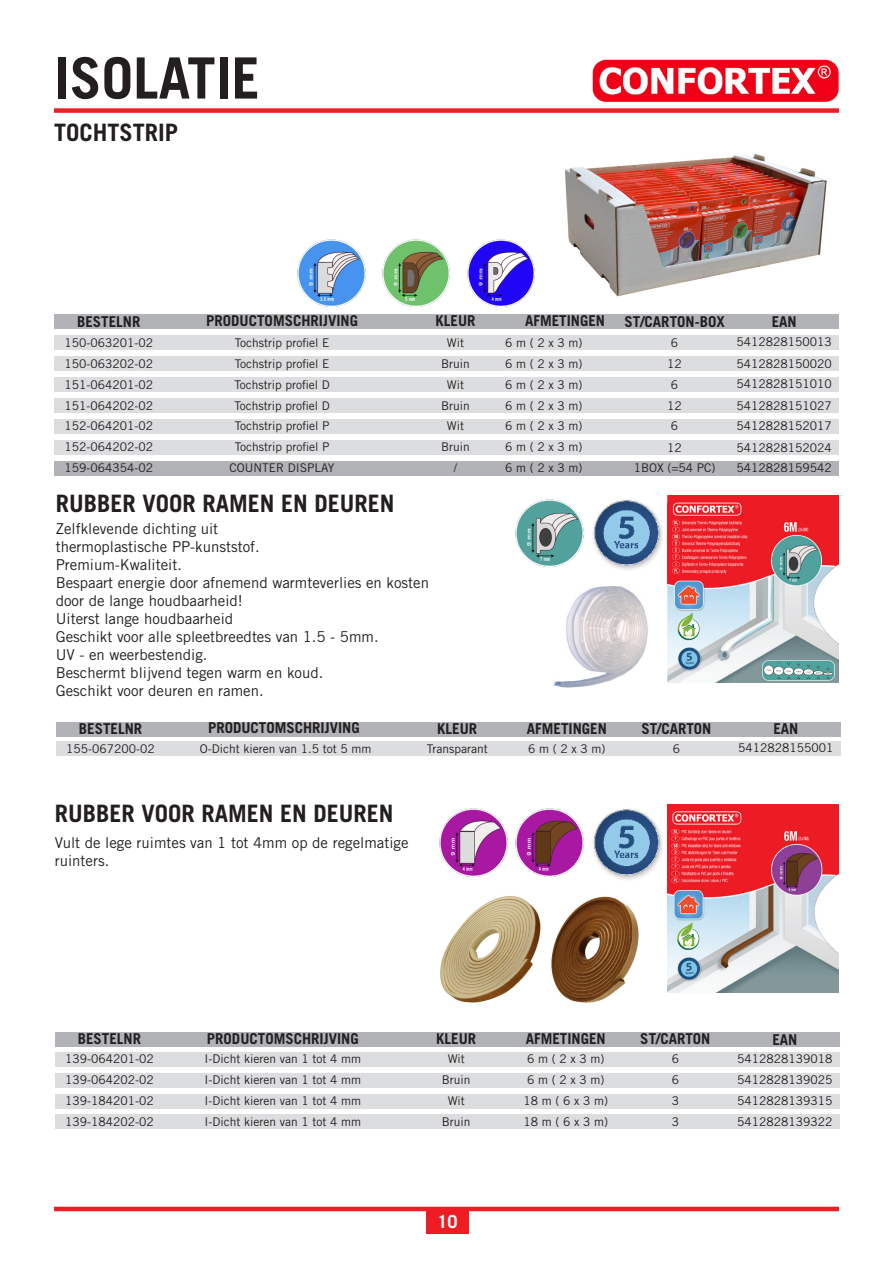
<style>
.page{position:relative;width:893px;height:1263px;background:#fff}
.page>*{position:absolute;margin:0;border:0;box-sizing:border-box;transform-origin:0 0}
.t1{font:700 57px "Trade Gothic LT Std";color:#231f20}
.t2{font:700 24px "Trade Gothic LT Std";color:#231f20}
.t3{font:700 18px "Trade Gothic LT Std";color:#fff}
.t4{font:15px/18px "Trade Gothic LT Std";color:#231f20}
.t5{font:700 15px "Trade Gothic LT Std";color:#231f20}
.t6{font:12px/21px "Trade Gothic LT Std";color:#231f20;text-align:justify}
</style>
<div class="page">
<img style="left:592px;top:59px;width:247px;height:43px">
<div style="left:54px;top:108px;width:785px;height:5px;background:#ee1d23"></div>
<hr style="left:54px;top:1207px;width:785px;height:4px;background:#ee1d23">
<div style="left:426px;top:1209px;width:43px;height:24px;background:#ee1d23"></div>
<img style="left:565px;top:154px;width:262px;height:143px">
<img style="left:297px;top:239px;width:69px;height:68px">
<img style="left:382px;top:239px;width:68px;height:68px">
<img style="left:467px;top:239px;width:68px;height:68px">
<div style="left:54px;top:335px;width:785px;height:15px;background:#dcdddf"></div>
<div style="left:54px;top:419px;width:785px;height:15px;background:#dcdddf"></div>
<div style="left:54px;top:377px;width:785px;height:15px;background:#dcdddf"></div>
<div style="left:54px;top:461px;width:785px;height:15px;background:#b2b3b7"></div>
<div style="left:54px;top:356px;width:785px;height:15px;background:#dcdddf"></div>
<div style="left:54px;top:440px;width:785px;height:15px;background:#dcdddf"></div>
<div style="left:54px;top:398px;width:785px;height:15px;background:#dcdddf"></div>
<div style="left:54px;top:314px;width:785px;height:15px;background:#b2b3b7"></div>
<img style="left:553px;top:586px;width:95px;height:102px">
<img style="left:515px;top:499px;width:148px;height:71px">
<img style="left:668px;top:495px;width:171px;height:187px">
<img style="left:440px;top:896px;width:101px;height:107px">
<img style="left:551px;top:896px;width:88px;height:107px">
<img style="left:439px;top:808px;width:224px;height:72px">
<img style="left:668px;top:804px;width:171px;height:188px">
<div style="left:56px;top:722px;width:785px;height:14px;background:#b2b3b7"></div>
<div style="left:56px;top:741px;width:785px;height:15px;background:#dcdddf"></div>
<div style="left:55px;top:1032px;width:785px;height:15px;background:#b2b3b7"></div>
<div style="left:55px;top:1052px;width:785px;height:14px;background:#dcdddf"></div>
<div style="left:55px;top:1072px;width:785px;height:15px;background:#dcdddf"></div>
<div style="left:55px;top:1094px;width:785px;height:15px;background:#dcdddf"></div>
<div style="left:55px;top:1114px;width:785px;height:15px;background:#dcdddf"></div>
<h1 class="t1" style="left:54px;top:43px;width:207px">ISOLATIE</h1>
<h2 class="t2" style="left:54px;top:117px;width:126px">TOCHTSTRIP</h2>
<p class="t5" style="left:77px;top:312px;width:65px">BESTELNR</p>
<p class="t5" style="left:206px;top:311px;width:153px">PRODUCTOMSCHRIJVING</p>
<p class="t5" style="left:436px;top:312px;width:42px">KLEUR</p>
<p class="t5" style="left:525px;top:312px;width:82px">AFMETINGEN</p>
<p class="t5" style="left:625px;top:312px;width:102px">ST/CARTON-BOX</p>
<p class="t5" style="left:772px;top:312px;width:27px">EAN</p>
<p class="t6" style="left:447px;top:332px;width:19px">Wit</p>
<p class="t6" style="left:736px;top:331px;width:97px">5412828150013</p>
<p class="t6" style="left:64px;top:332px;width:90px">150-063201-02</p>
<p class="t6" style="left:235px;top:332px;width:96px">Tochstrip profiel E</p>
<p class="t6" style="left:505px;top:332px;width:79px">6 m ( 2 x 3 m)</p>
<p class="t6" style="left:671px;top:332px;width:9px">6</p>
<p class="t6" style="left:64px;top:353px;width:90px">150-063202-02</p>
<p class="t6" style="left:235px;top:353px;width:96px">Tochstrip profiel E</p>
<p class="t6" style="left:441px;top:353px;width:30px">Bruin</p>
<p class="t6" style="left:505px;top:353px;width:79px">6 m ( 2 x 3 m)</p>
<p class="t6" style="left:667px;top:353px;width:16px">12</p>
<p class="t6" style="left:736px;top:353px;width:97px">5412828150020</p>
<p class="t6" style="left:64px;top:374px;width:90px">151-064201-02</p>
<p class="t6" style="left:234px;top:374px;width:97px">Tochstrip profiel D</p>
<p class="t6" style="left:447px;top:374px;width:19px">Wit</p>
<p class="t6" style="left:505px;top:374px;width:79px">6 m ( 2 x 3 m)</p>
<p class="t6" style="left:671px;top:374px;width:9px">6</p>
<p class="t6" style="left:736px;top:373px;width:97px">5412828151010</p>
<p class="t6" style="left:64px;top:395px;width:90px">151-064202-02</p>
<p class="t6" style="left:234px;top:395px;width:97px">Tochstrip profiel D</p>
<p class="t6" style="left:441px;top:395px;width:30px">Bruin</p>
<p class="t6" style="left:505px;top:395px;width:79px">6 m ( 2 x 3 m)</p>
<p class="t6" style="left:667px;top:395px;width:16px">12</p>
<p class="t6" style="left:736px;top:395px;width:97px">5412828151027</p>
<p class="t6" style="left:64px;top:416px;width:90px">152-064201-02</p>
<p class="t6" style="left:235px;top:416px;width:96px">Tochstrip profiel P</p>
<p class="t6" style="left:447px;top:416px;width:19px">Wit</p>
<p class="t6" style="left:505px;top:416px;width:79px">6 m ( 2 x 3 m)</p>
<p class="t6" style="left:671px;top:416px;width:9px">6</p>
<p class="t6" style="left:736px;top:415px;width:97px">5412828152017</p>
<p class="t6" style="left:64px;top:436px;width:90px">152-064202-02</p>
<p class="t6" style="left:235px;top:436px;width:96px">Tochstrip profiel P</p>
<p class="t6" style="left:441px;top:436px;width:30px">Bruin</p>
<p class="t6" style="left:505px;top:436px;width:79px">6 m ( 2 x 3 m)</p>
<p class="t6" style="left:667px;top:437px;width:16px">12</p>
<p class="t6" style="left:736px;top:437px;width:97px">5412828152024</p>
<p class="t6" style="left:64px;top:457px;width:90px">159-064354-02</p>
<p class="t6" style="left:230px;top:457px;width:107px">COUNTER DISPLAY</p>
<p class="t6" style="left:454px;top:457px;width:5px">/</p>
<p class="t6" style="left:505px;top:457px;width:79px">6 m ( 2 x 3 m)</p>
<p class="t6" style="left:634px;top:457px;width:83px">1BOX (=54 PC)</p>
<p class="t6" style="left:736px;top:457px;width:97px">5412828159542</p>
<h2 class="t2" style="left:56px;top:488px;width:340px">RUBBER VOOR RAMEN EN DEUREN</h2>
<p class="t4" style="left:56px;top:519px;width:375px">Zelfklevende dichting uit<br>thermoplastische PP-kunststof.<br>Premium-Kwaliteit.<br>Bespaart energie door afnemend warmteverlies en kosten door de lange houdbaarheid!<br>Uiterst lange houdbaarheid<br>Geschikt voor alle spleetbreedtes van 1.5 - 5mm.<br>UV - en weerbestendig.<br>Beschermt blijvend tegen warm en koud.<br>Geschikt voor deuren en ramen.</p>
<p class="t5" style="left:79px;top:719px;width:65px">BESTELNR</p>
<p class="t6" style="left:66px;top:738px;width:90px">155-067200-02</p>
<p class="t5" style="left:208px;top:719px;width:153px">PRODUCTOMSCHRIJVING</p>
<p class="t6" style="left:200px;top:738px;width:173px">O-Dicht kieren van 1.5 tot 5 mm</p>
<p class="t5" style="left:437px;top:719px;width:42px">KLEUR</p>
<p class="t6" style="left:427px;top:738px;width:62px">Transparant</p>
<p class="t5" style="left:527px;top:719px;width:82px">AFMETINGEN</p>
<p class="t6" style="left:528px;top:738px;width:79px">6 m ( 2 x 3 m)</p>
<p class="t5" style="left:641px;top:719px;width:72px">ST/CARTON</p>
<p class="t6" style="left:673px;top:738px;width:9px">6</p>
<p class="t5" style="left:773px;top:720px;width:27px">EAN</p>
<p class="t6" style="left:738px;top:737px;width:97px">5412828155001</p>
<h2 class="t2" style="left:55px;top:799px;width:340px">RUBBER VOOR RAMEN EN DEUREN</h2>
<p class="t4" style="left:55px;top:833px;width:355px">Vult de lege ruimtes van 1 tot 4mm op de regelmatige ruinters.</p>
<p class="t5" style="left:78px;top:1030px;width:65px">BESTELNR</p>
<p class="t6" style="left:65px;top:1048px;width:90px">139-064201-02<br>139-064202-02<br>139-184201-02<br>139-184202-02</p>
<p class="t5" style="left:207px;top:1029px;width:153px">PRODUCTOMSCHRIJVING</p>
<p class="t6" style="left:205px;top:1048px;width:158px">I-Dicht kieren van 1 tot 4 mm I-Dicht kieren van 1 tot 4 mm I-Dicht kieren van 1 tot 4 mm I-Dicht kieren van 1 tot 4 mm</p>
<p class="t5" style="left:436px;top:1030px;width:42px">KLEUR</p>
<p class="t6" style="left:442px;top:1048px;width:30px;text-align:center">Wit<br>Bruin<br>Wit<br>Bruin</p>
<h3 class="t3" style="left:438px;top:1210px;width:22px">10</h3>
<p class="t5" style="left:526px;top:1029px;width:82px">AFMETINGEN</p>
<p class="t6" style="left:523px;top:1048px;width:86px;text-align:center">6 m ( 2 x 3 m)<br>6 m ( 2 x 3 m)<br>18 m ( 6 x 3 m)<br>18 m ( 6 x 3 m)</p>
<p class="t5" style="left:640px;top:1030px;width:72px">ST/CARTON</p>
<p class="t6" style="left:672px;top:1048px;width:9px">6<br>6<br>3<br>3</p>
<p class="t5" style="left:772px;top:1030px;width:27px">EAN</p>
<p class="t6" style="left:737px;top:1048px;width:97px">5412828139018<br>5412828139025<br>5412828139315<br>5412828139322</p>
</div>
